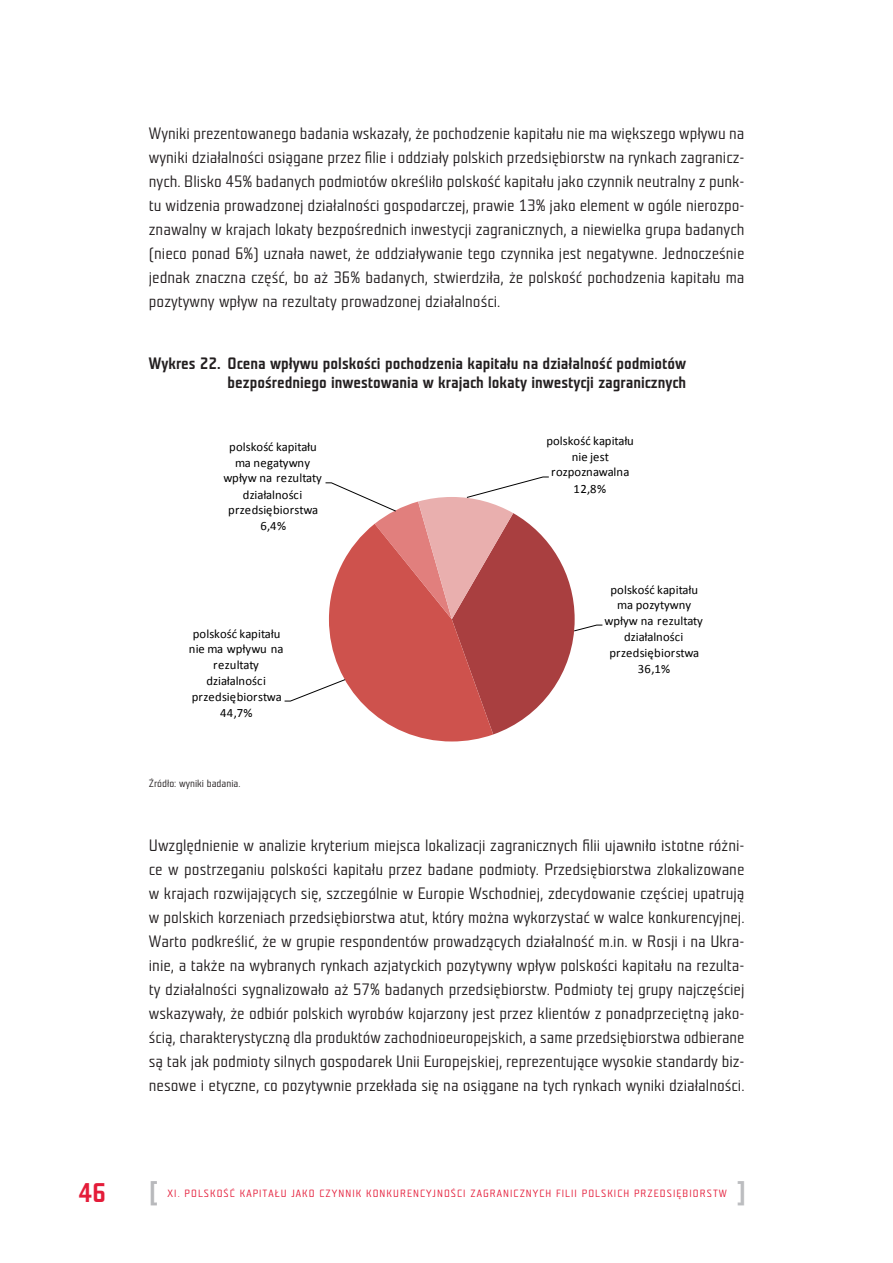
<style>
.page{position:relative;width:893px;height:1263px;background:#fff}
.page>*{position:absolute;margin:0;border:0;box-sizing:border-box;transform-origin:0 0}
.t1{font:700 27px "Teuton Mager";color:#e41c39}
.t2{font:700 27px "Teuton Mager";color:#b8b9bc}
.t3{font:700 27px "Teuton Mager";color:#bcbdc0}
.t4{font:16.5px/24px "Teuton Mager";color:#231f20;text-align:justify}
.t5{font:700 16.5px/19.5px "Teuton Mager";color:#231f20;text-align:right}
.t6{font:12.6px/15.8px "Calibri";color:#000001;text-align:center}
.t7{font:10.5px "Teuton Mager";letter-spacing:.1em;color:#e41c39}
.t8{font:10.5px "Teuton Mager";color:#231f20}
</style>
<div class="page">
<svg style="left:284px;top:476px;width:319px;height:266px"></svg>
<p class="t4" style="left:149px;top:122px;width:597px">Wyniki prezentowanego badania wskazały, że pochodzenie kapitału nie ma większego wpływu na wyniki działalności osiągane przez filie i oddziały polskich przedsiębiorstw na rynkach zagranicz&shy;nych. Blisko 45% badanych podmiotów określiło polskość kapitału jako czynnik neutralny z punk&shy;tu widzenia prowadzonej działalności gospodarczej, prawie 13% jako element w ogóle nierozpo&shy;znawalny w krajach lokaty bezpośrednich inwestycji zagranicznych, a niewielka grupa badanych (nieco ponad 6%) uznała nawet, że oddziaływanie tego czynnika jest negatywne. Jednocześnie jednak znaczna część, bo aż 36% badanych, stwierdziła, że polskość pochodzenia kapitału ma pozytywny wpływ na rezultaty prowadzonej działalności.</p>
<p class="t5" style="left:149px;top:354px;width:539px">Wykres 22. Ocena wpływu polskości pochodzenia kapitału na działalność podmiotów bezpośredniego inwestowania w krajach lokaty inwestycji zagranicznych</p>
<p class="t6" style="left:223px;top:440px;width:100px">polskość kapitału ma negatywny wpływ na rezultaty działalności przedsiębiorstwa<br>6,4%</p>
<p class="t6" style="left:546px;top:434px;width:89px">polskość kapitału nie jest rozpoznawalna<br>12,8%</p>
<p class="t6" style="left:189px;top:627px;width:96px">polskość kapitału nie ma wpływu na rezultaty działalności przedsiębiorstwa<br>44,7%</p>
<p class="t8" style="left:149px;top:779px;width:93px">Źródło: wyniki badania.</p>
<p class="t6" style="left:604px;top:583px;width:100px">polskość kapitału ma pozytywny wpływ na rezultaty działalności przedsiębiorstwa<br>36,1%</p>
<p class="t4" style="left:149px;top:834px;width:597px">Uwzględnienie w analizie kryterium miejsca lokalizacji zagranicznych filii ujawniło istotne różni&shy;ce w postrzeganiu polskości kapitału przez badane podmioty. Przedsiębiorstwa zlokalizowane w krajach rozwijających się, szczególnie w Europie Wschodniej, zdecydowanie częściej upatrują w polskich korzeniach przedsiębiorstwa atut, który można wykorzystać w walce konkurencyjnej.<br>Warto podkreślić, że w grupie respondentów prowadzących działalność m.in. w Rosji i na Ukra&shy;inie, a także na wybranych rynkach azjatyckich pozytywny wpływ polskości kapitału na rezulta&shy;ty działalności sygnalizowało aż 57% badanych przedsiębiorstw. Podmioty tej grupy najczęściej wskazywały, że odbiór polskich wyrobów kojarzony jest przez klientów z ponadprzeciętną jako&shy;ścią, charakterystyczną dla produktów zachodnioeuropejskich, a same przedsiębiorstwa odbierane są tak jak podmioty silnych gospodarek Unii Europejskiej, reprezentujące wysokie standardy biz&shy;nesowe i etyczne, co pozytywnie przekłada się na osiągane na tych rynkach wyniki działalności.</p>
<h1 class="t1" style="left:78px;top:1180px;width:30px">46</h1>
<h1 class="t2" style="left:149px;top:1178px;width:13px">[</h1>
<p class="t7" style="left:168px;top:1188px;width:561px">XI. POLSKOŚĆ KAPITAŁU JAKO CZYNNIK KONKURENCYJNOŚCI ZAGRANICZNYCH FILII POLSKICH PRZEDSIĘBIORSTW</p>
<h1 class="t3" style="left:736px;top:1178px;width:13px">]</h1>
</div>
